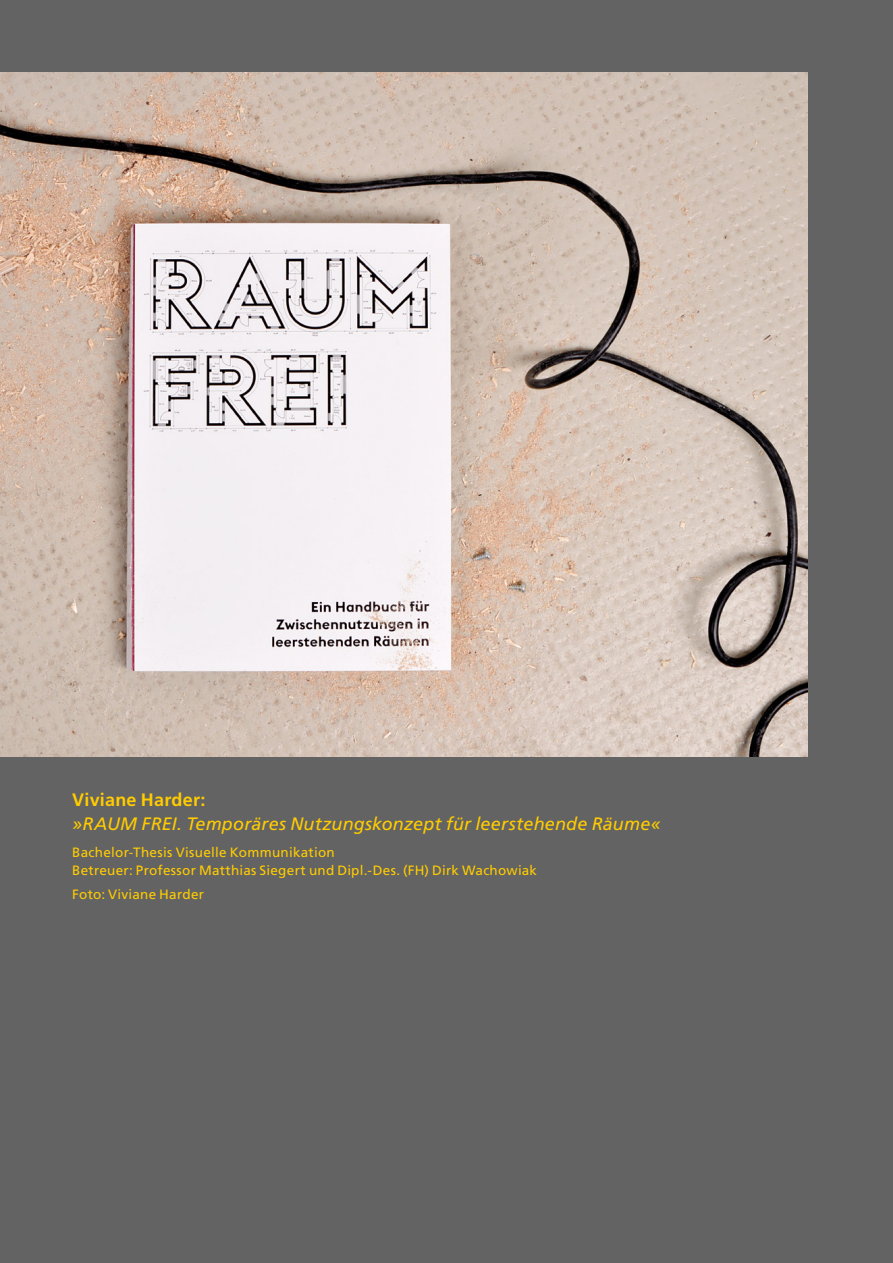
<style>
.page{position:relative;width:893px;height:1263px;background:#646363}
.page>*{position:absolute;margin:0;border:0;box-sizing:border-box;transform-origin:0 0}
.t1{font:italic 18px "Frutiger LT";letter-spacing:.01em;color:#fc0}
.t2{font:700 18px "Frutiger LT";letter-spacing:.015em;color:#fc0}
.t3{font:13.5px/18px "Frutiger LT";letter-spacing:.02em;color:#fc0}
</style>
<div class="page">
<img style="left:0;top:72px;width:808px;height:684px">
<h1 class="t2" style="left:72px;top:789px;width:135px">Viviane Harder:</h1>
<h1 class="t1" style="left:72px;top:813px;width:590px">»RAUM FREI. Temporäres Nutzungskonzept für leerstehende Räume«</h1>
<p class="t3" style="left:72px;top:843px;width:466px">Bachelor-Thesis Visuelle Kommunikation<br>Betreuer: Professor Matthias Siegert und Dipl.-Des. (FH) Dirk Wachowiak</p>
<p class="t3" style="left:72px;top:885px;width:133px">Foto: Viviane Harder</p>
</div>
